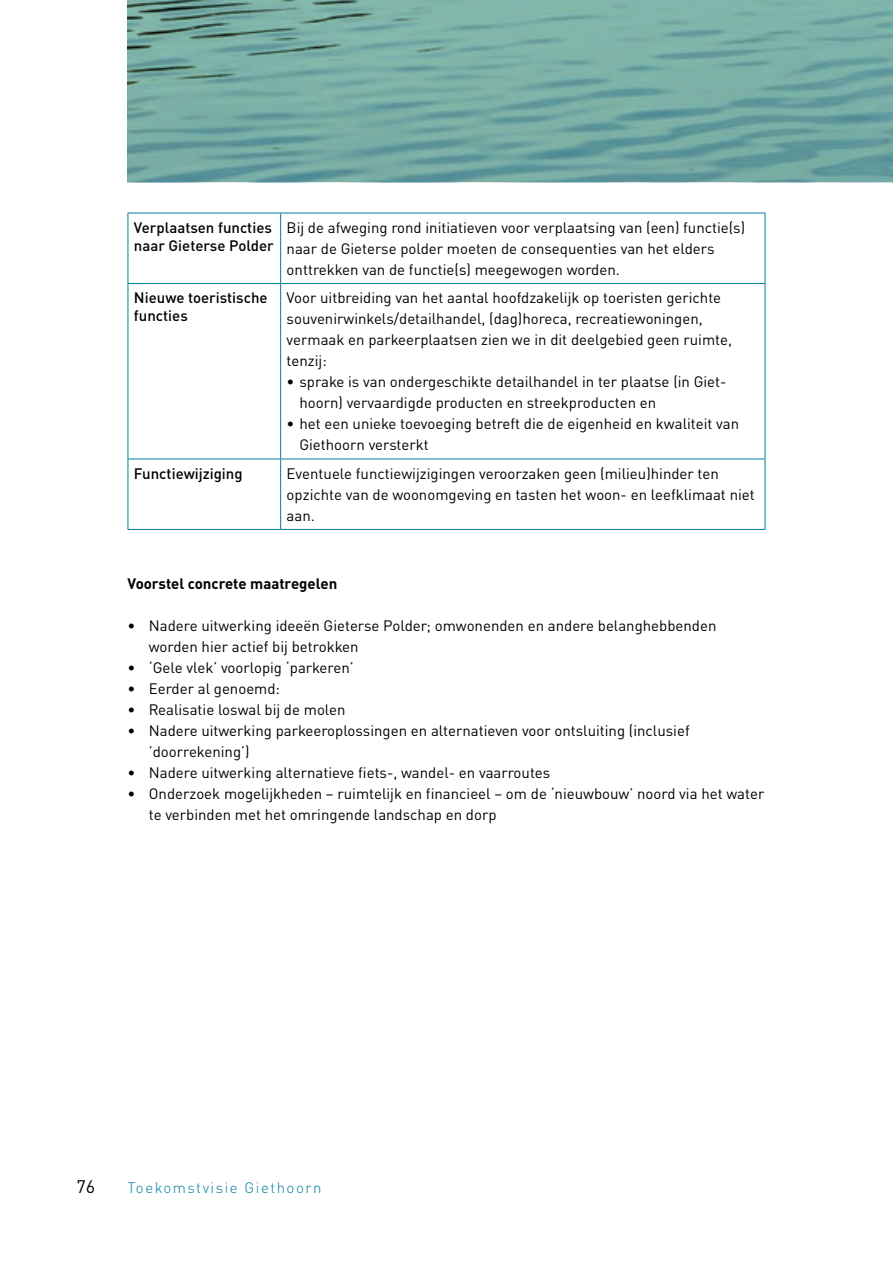
<style>
.page{position:relative;width:893px;height:1263px;background:#fff}
.page>*{position:absolute;margin:0;border:0;box-sizing:border-box;transform-origin:0 0}
.t1{font:18px "DINOT";color:#000}
.t2{font:15px/21px "DINOT";color:#000}
.t3{font:500 15px/18px "DINOT";color:#000}
.t4{font:700 15px "DINOT";color:#000}
.t5{font:300 15px "DINOT";letter-spacing:.1em;color:#007e9d}
</style>
<div class="page">
<img style="left:127px;top:0;width:766px;height:182px">
<hr style="left:128px;top:213px;width:153px;height:1px;background:#007e9d">
<hr style="left:281px;top:213px;width:484px;height:1px;background:#007e9d">
<hr style="left:280px;top:213px;width:1px;height:70px;background:#007e9d">
<hr style="left:128px;top:283px;width:153px;height:1px;background:#007e9d">
<hr style="left:281px;top:283px;width:484px;height:1px;background:#007e9d">
<hr style="left:280px;top:284px;width:1px;height:175px;background:#007e9d">
<hr style="left:128px;top:459px;width:153px;height:1px;background:#007e9d">
<hr style="left:281px;top:459px;width:484px;height:1px;background:#007e9d">
<hr style="left:280px;top:459px;width:1px;height:70px;background:#007e9d">
<hr style="left:128px;top:529px;width:153px;height:1px;background:#007e9d">
<hr style="left:281px;top:529px;width:484px;height:1px;background:#007e9d">
<hr style="left:128px;top:213px;width:1px;height:70px;background:#007e9d">
<hr style="left:765px;top:213px;width:1px;height:70px;background:#007e9d">
<hr style="left:128px;top:284px;width:1px;height:175px;background:#007e9d">
<hr style="left:765px;top:284px;width:1px;height:175px;background:#007e9d">
<hr style="left:128px;top:459px;width:1px;height:70px;background:#007e9d">
<hr style="left:765px;top:459px;width:1px;height:70px;background:#007e9d">
<p class="t3" style="left:134px;top:218px;width:141px">Verplaatsen functies naar Gieterse Polder</p>
<p class="t2" style="left:287px;top:217px;width:460px">Bij de afweging rond initiatieven voor verplaatsing van (een) functie(s) naar de Gieterse polder moeten de consequenties van het elders onttrekken van de functie(s) meegewogen worden.</p>
<p class="t3" style="left:134px;top:289px;width:135px">Nieuwe toeristische functies</p>
<p class="t2" style="left:287px;top:287px;width:447px">Voor uitbreiding van het aantal hoofdzakelijk op toeristen gerichte souvenirwinkels/detailhandel, (dag)horeca, recreatiewoningen, vermaak en parkeerplaatsen zien we in dit deelgebied geen ruimte, tenzij:</p>
<p class="t2" style="left:299px;top:371px;width:429px;text-indent:-13px">• sprake is van ondergeschikte detailhandel in ter plaatse (in Giet&shy;hoorn) vervaardigde producten en streekproducten en</p>
<p class="t2" style="left:299px;top:413px;width:441px;text-indent:-13px">• het een unieke toevoeging betreft die de eigenheid en kwaliteit van<br>Giethoorn versterkt</p>
<p class="t3" style="left:134px;top:464px;width:110px">Functiewijziging</p>
<p class="t2" style="left:287px;top:463px;width:470px">Eventuele functiewijzigingen veroorzaken geen (milieu)hinder ten opzichte van de woonomgeving en tasten het woon- en leefklimaat niet aan.</p>
<p class="t4" style="left:128px;top:573px;width:211px">Voorstel concrete maatregelen</p>
<p class="t2" style="left:149px;top:614px;width:569px;text-indent:-21px">• Nadere uitwerking ideeën Gieterse Polder; omwonenden en andere belanghebbenden worden hier actief bij betrokken</p>
<p class="t2" style="left:128px;top:656px;width:228px">• ‘Gele vlek’ voorlopig ‘parkeren’</p>
<p class="t2" style="left:128px;top:677px;width:154px">• Eerder al genoemd:</p>
<p class="t2" style="left:128px;top:698px;width:220px">• Realisatie loswal bij de molen</p>
<p class="t2" style="left:149px;top:719px;width:542px;text-indent:-21px">• Nadere uitwerking parkeeroplossingen en alternatieven voor ontsluiting (inclusief ’doorrekening’)</p>
<p class="t2" style="left:128px;top:761px;width:424px">• Nadere uitwerking alternatieve fiets-, wandel- en vaarroutes</p>
<p class="t2" style="left:149px;top:782px;width:617px;text-indent:-21px">• Onderzoek mogelijkheden – ruimtelijk en financieel – om de ‘nieuwbouw’ noord via het water te verbinden met het omringende landschap en dorp</p>
<p class="t1" style="left:77px;top:1175px;width:20px">76</p>
<p class="t5" style="left:128px;top:1178px;width:195px">Toekomstvisie Giethoorn</p>
</div>
